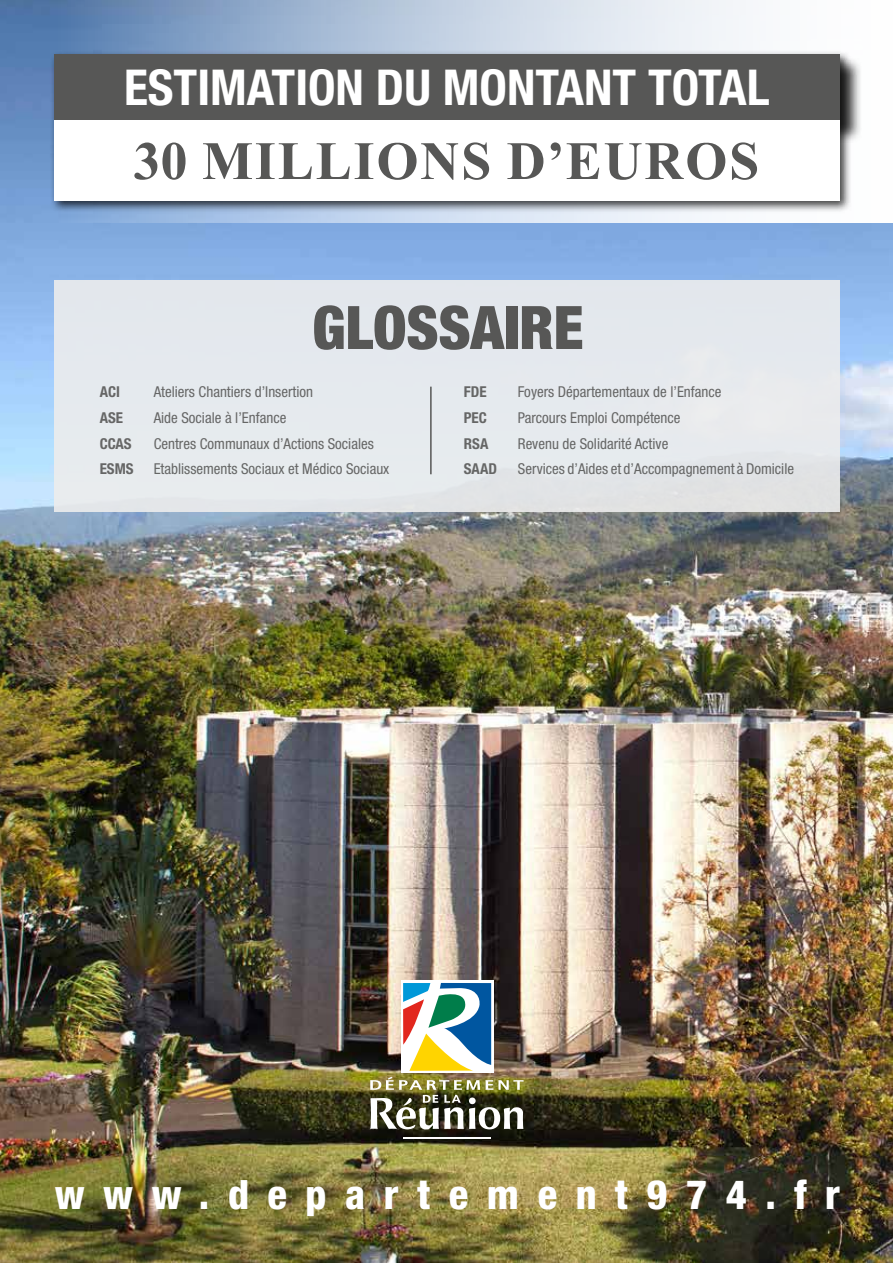
<style>
.page{position:relative;width:893px;height:1263px;background:#fff}
.page>*{position:absolute;margin:0;border:0;box-sizing:border-box;transform-origin:0 0}
.t1{font:900 condensed 60px "Helvetica Neue LT Pro";color:#575756}
.t2{font:700 54px "Times New Roman";letter-spacing:.035em;color:#575756}
.t3{font:700 condensed 49.5px "Helvetica Neue LT Pro";color:#fff}
.t4{font:800 condensed 40.5px "Helvetica Neue LT Pro";letter-spacing:.46em;color:#fff}
.t5{font:condensed 15px "Helvetica Neue LT Pro";color:#575756}
.t6{font:700 condensed 15px "Helvetica Neue LT Pro";color:#575756}
</style>
<div class="page">
<img style="left:0;top:0;width:893px;height:1263px">
<svg style="left:54px;top:0;width:839px;height:223px"></svg>
<div style="left:50px;top:50px;width:802px;height:164px;background:#000;opacity:.75"></div>
<div style="left:56px;top:56px;width:807px;height:87px;background:#000;opacity:.75"></div>
<div style="left:54px;top:54px;width:786px;height:67px;background:#575756"></div>
<div style="left:54px;top:121px;width:786px;height:80px;background:#fff"></div>
<div style="left:54px;top:280px;width:786px;height:231px;background:#e5e9ee"></div>
<hr style="left:430px;top:387px;width:2px;height:87px;background:#575756">
<hr style="left:403px;top:1137px;width:88px;height:1px;background:#fff">
<img style="left:370px;top:1077px;width:154px;height:52px">
<svg style="left:401px;top:980px;width:92px;height:93px"></svg>
<svg style="left:403px;top:983px;width:88px;height:88px"></svg>
<h3 class="t3" style="left:124px;top:58px;width:647px">ESTIMATION DU MONTANT TOTAL</h3>
<h2 class="t2" style="left:133px;top:122px;width:627px">30 MILLIONS D’EUROS</h2>
<h1 class="t1" style="left:312px;top:292px;width:273px">GLOSSAIRE</h1>
<p class="t6" style="left:100px;top:383px;width:22px">ACI</p>
<p class="t5" style="left:154px;top:383px;width:161px">Ateliers Chantiers d’Insertion</p>
<p class="t6" style="left:100px;top:409px;width:25px">ASE</p>
<p class="t5" style="left:154px;top:409px;width:134px">Aide Sociale à l’Enfance</p>
<p class="t6" style="left:100px;top:434px;width:33px">CCAS</p>
<p class="t5" style="left:154px;top:434px;width:222px">Centres Communaux d’Actions Sociales</p>
<p class="t6" style="left:100px;top:460px;width:35px">ESMS</p>
<p class="t5" style="left:154px;top:460px;width:237px">Etablissements Sociaux et Médico Sociaux</p>
<p class="t6" style="left:464px;top:383px;width:24px">FDE</p>
<p class="t5" style="left:518px;top:383px;width:205px">Foyers Départementaux de l’Enfance</p>
<p class="t6" style="left:464px;top:409px;width:25px">PEC</p>
<p class="t5" style="left:518px;top:409px;width:164px">Parcours Emploi Compétence</p>
<p class="t6" style="left:464px;top:434px;width:26px">RSA</p>
<p class="t5" style="left:518px;top:434px;width:152px">Revenu de Solidarité Active</p>
<p class="t6" style="left:464px;top:460px;width:35px">SAAD</p>
<p class="t5" style="left:518px;top:460px;width:278px">Services d’Aides et d’Accompagnement à Domicile</p>
<h3 class="t4" style="left:55px;top:1170px;width:787px">www.departement974.fr</h3>
</div>
